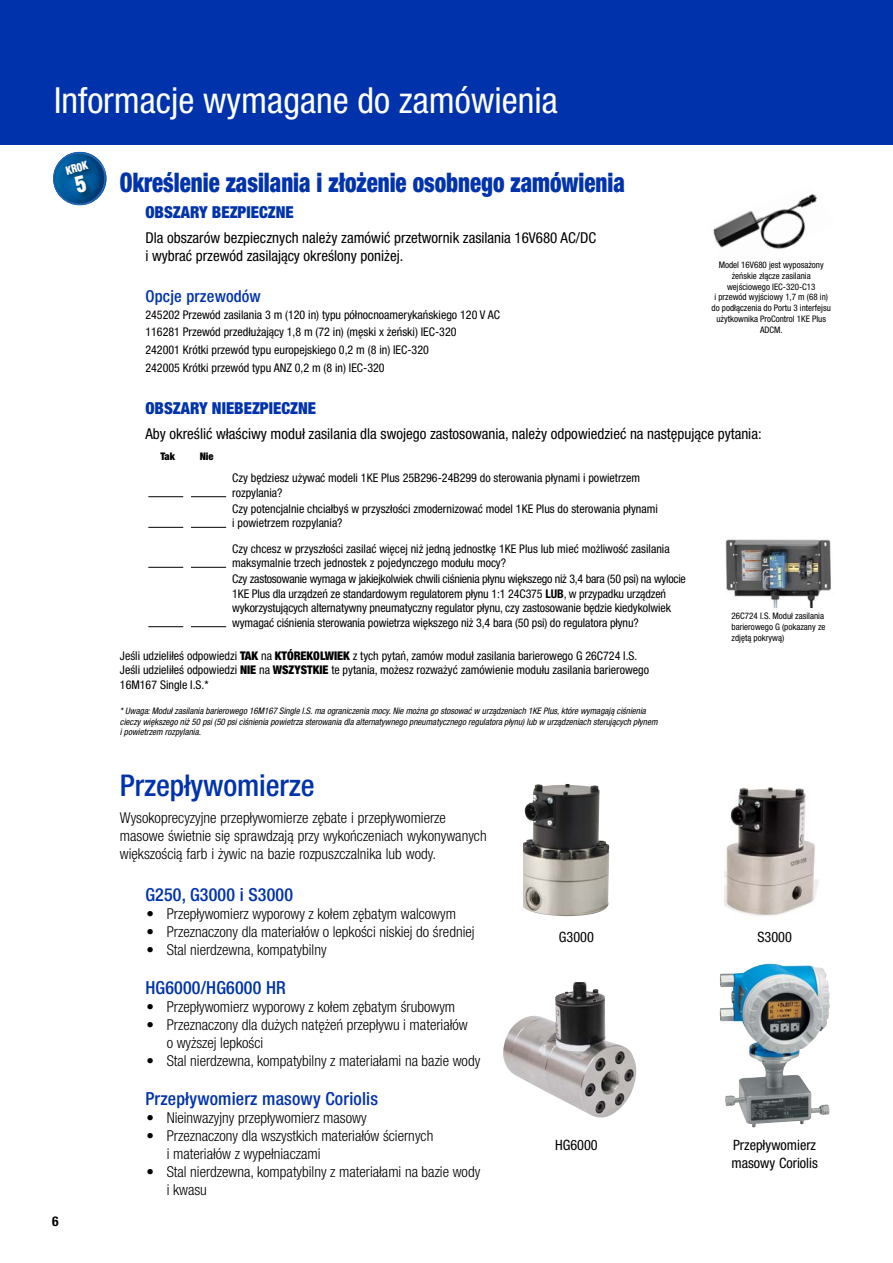
<style>
.page{position:relative;width:893px;height:1263px;background:#fff}
.page>*{position:absolute;margin:0;border:0;box-sizing:border-box;transform-origin:0 0}
.t1{font:condensed 36px "Helvetica Neue LTCE";color:#fff}
.t2{font:500 condensed 30px "Helvetica Neue LTCE";letter-spacing:-.005em;color:#0033ab}
.t3{font:900 condensed 27px "Helvetica Neue LTCE";color:#0033ab;scale:.85 1}
.t4{font:500 condensed 18px "Helvetica Neue LTCE";letter-spacing:.01em;color:#0033ab}
.t5{font:900 condensed 16.5px "Helvetica Neue LTCE";color:#0033ab}
.t6{font:500 condensed 16.5px "Helvetica Neue LTCE";letter-spacing:.01em;color:#0033ab}
.t7{font:300 condensed 15px/18px "Helvetica Neue LTCE";color:#000}
.t8{font:condensed 15px/18px "Helvetica Neue LTCE";color:#000}
.t9{font:condensed 14.25px/18px "Helvetica Neue LTCE";color:#000}
.t10{font:700 condensed 13.5px "Helvetica Neue LT Std";color:#000}
.t11{font:condensed 12px/14.4px "Helvetica Neue LTCE";color:#000}
.t12{font:900 condensed 11.7px "Helvetica Neue LTCE";color:#fff;scale:.85 1}
.t13{font:900 condensed 10.5px "Helvetica Neue LTCE";color:#000}
.t14{font:italic condensed 9px/10.8px "Helvetica Neue LTCE";color:#000}
.t15{font:condensed 9px/10.8px "Helvetica Neue LTCE";color:#000}
.s1{font-weight:700}
.s2{font-weight:900}
.s3{font-weight:400}
</style>
<div class="page">
<div style="left:0;top:0;width:893px;height:145px;background:#0033ab"></div>
<img style="left:523px;top:784px;width:86px;height:132px">
<img style="left:720px;top:964px;width:110px;height:163px">
<img style="left:725px;top:787px;width:94px;height:129px">
<img style="left:503px;top:982px;width:134px;height:136px">
<img style="left:713px;top:194px;width:104px;height:55px">
<img style="left:725px;top:539px;width:106px;height:69px">
<hr style="left:148px;top:496px;width:35px;height:1px;background:#000">
<hr style="left:191px;top:496px;width:35px;height:1px;background:#000">
<hr style="left:148px;top:527px;width:35px;height:1px;background:#000">
<hr style="left:191px;top:527px;width:35px;height:1px;background:#000">
<hr style="left:148px;top:567px;width:35px;height:1px;background:#000">
<hr style="left:191px;top:567px;width:35px;height:1px;background:#000">
<hr style="left:148px;top:626px;width:35px;height:1px;background:#000">
<hr style="left:191px;top:626px;width:35px;height:1px;background:#000">
<svg style="left:53px;top:151px;width:54px;height:55px"></svg>
<h1 class="t1" style="left:54px;top:79px;width:505px">Informacje wymagane do zamówienia</h1>
<p class="t12" style="left:64px;top:163px;width:28px;rotate:-14deg">KROK</p>
<p class="t10" style="left:52px;top:1213px;width:8px">6</p>
<h3 class="t3" style="left:120px;top:166px;width:595px">Określenie zasilania i złożenie osobnego zamówienia</h3>
<h3 class="t5" style="left:145px;top:202px;width:150px">OBSZARY BEZPIECZNE</h3>
<p class="t8" style="left:145px;top:229px;width:452px">Dla obszarów bezpiecznych należy zamówić przetwornik zasilania 16V680 AC/DC i wybrać przewód zasilający określony poniżej.</p>
<h3 class="t6" style="left:145px;top:286px;width:117px">Opcje przewodów</h3>
<p class="t11" style="left:145px;top:305px;width:356px;line-height:17.9px">245202 Przewód zasilania 3 m (120 in) typu północnoamerykańskiego 120 V AC 116281 Przewód przedłużający 1,8 m (72 in) (męski x żeński) IEC-320<br>242001 Krótki przewód typu europejskiego 0,2 m (8 in) IEC-320<br>242005 Krótki przewód typu ANZ 0,2 m (8 in) IEC-320</p>
<h3 class="t5" style="left:145px;top:398px;width:172px">OBSZARY NIEBEZPIECZNE</h3>
<p class="t8" style="left:145px;top:424px;width:618px">Aby określić właściwy moduł zasilania dla swojego zastosowania, należy odpowiedzieć na następujące pytania:</p>
<p class="t13" style="left:160px;top:450px;width:16px">Tak</p>
<p class="t13" style="left:200px;top:450px;width:15px">Nie</p>
<p class="t11" style="left:232px;top:471px;width:410px">Czy będziesz używać modeli 1KE Plus 25B296-24B299 do sterowania płynami i powietrzem rozpylania?</p>
<p class="t11" style="left:232px;top:501px;width:427px">Czy potencjalnie chciałbyś w przyszłości zmodernizować model 1KE Plus do sterowania płynami i powietrzem rozpylania?</p>
<p class="t11" style="left:232px;top:541px;width:439px">Czy chcesz w przyszłości zasilać więcej niż jedną jednostkę 1KE Plus lub mieć możliwość zasilania maksymalnie trzech jednostek z pojedynczego modułu mocy?</p>
<p class="t11" style="left:232px;top:572px;width:455px">Czy zastosowanie wymaga w jakiejkolwiek chwili ciśnienia płynu większego niż 3,4 bara (50 psi) na wylocie 1KE Plus dla urządzeń ze standardowym regulatorem płynu 1:1 24C375 <span class="s1">LUB</span>, w przypadku urządzeń wykorzystujących alternatywny pneumatyczny regulator płynu, czy zastosowanie będzie kiedykolwiek wymagać ciśnienia sterowania powietrza większego niż 3,4 bara (50 psi) do regulatora płynu?</p>
<p class="t11" style="left:120px;top:648px;width:531px">Jeśli udzieliłeś odpowiedzi <span class="s2">TAK</span> na <span class="s2">KTÓREKOLWIEK</span> z tych pytań, zamów moduł zasilania barierowego G 26C724 I.S.<br>Jeśli udzieliłeś odpowiedzi <span class="s2">NIE</span> na <span class="s2">WSZYSTKIE</span> te pytania, możesz rozważyć zamówienie modułu zasilania barierowego<br>16M167 Single I.S.*</p>
<p class="t14" style="left:120px;top:705px;width:539px">* Uwaga: Moduł zasilania barierowego 16M167 Single I.S. ma ograniczenia mocy. Nie można go stosować w urządzeniach 1KE Plus, które wymagają ciśnienia cieczy większego niż 50 psi (50 psi ciśnienia powietrza sterowania dla alternatywnego pneumatycznego regulatora płynu) lub w urządzeniach sterujących płynem i powietrzem rozpylania.</p>
<p class="t15" style="left:712px;top:259px;width:121px;text-align:center">Model 16V680 jest wyposażony żeńskie złącze zasilania wejściowego IEC-320-C13<br>i przewód wyjściowy 1,7 m (68 in) do podłączenia do Portu 3 interfejsu użytkownika ProControl 1KE Plus<br>ADCM.</p>
<p class="t15" style="left:732px;top:610px;width:95px">26C724 I.S. Moduł zasilania barierowego G (pokazany ze zdjętą pokrywą)</p>
<h2 class="t2" style="left:120px;top:768px;width:196px">Przepływomierze</h2>
<p class="t7" style="left:120px;top:809px;width:368px">Wysokoprecyzyjne przepływomierze zębate i przepływomierze masowe świetnie się sprawdzają przy wykończeniach wykonywanych większością farb i żywic na bazie rozpuszczalnika lub wody.</p>
<h3 class="t4" style="left:145px;top:884px;width:149px">G250, G3000 i S3000</h3>
<p class="t7" style="left:146px;top:905px;width:311px"><span class="s3">•</span> Przepływomierz wyporowy z kołem zębatym walcowym</p>
<p class="t7" style="left:146px;top:923px;width:330px"><span class="s3">•</span> Przeznaczony dla materiałów o lepkości niskiej do średniej</p>
<p class="t7" style="left:146px;top:941px;width:182px"><span class="s3">•</span> Stal nierdzewna, kompatybilny</p>
<h3 class="t4" style="left:145px;top:977px;width:142px">HG6000/HG6000 HR</h3>
<p class="t7" style="left:146px;top:998px;width:310px"><span class="s3">•</span> Przepływomierz wyporowy z kołem zębatym śrubowym</p>
<p class="t7" style="left:167px;top:1016px;width:303px;text-indent:-20px"><span class="s3">•</span> Przeznaczony dla dużych natężeń przepływu i materiałów o wyższej lepkości</p>
<p class="t7" style="left:146px;top:1052px;width:335px"><span class="s3">•</span> Stal nierdzewna, kompatybilny z materiałami na bazie wody</p>
<h3 class="t4" style="left:145px;top:1088px;width:234px">Przepływomierz masowy Coriolis</h3>
<p class="t7" style="left:146px;top:1109px;width:222px"><span class="s3">•</span> Nieinwazyjny przepływomierz masowy</p>
<p class="t7" style="left:167px;top:1127px;width:268px;text-indent:-20px"><span class="s3">•</span> Przeznaczony dla wszystkich materiałów ściernych i materiałów z wypełniaczami</p>
<p class="t7" style="left:167px;top:1163px;width:315px;text-indent:-20px"><span class="s3">•</span> Stal nierdzewna, kompatybilny z materiałami na bazie wody i kwasu</p>
<p class="t9" style="left:559px;top:928px;width:37px">G3000</p>
<p class="t9" style="left:757px;top:928px;width:36px">S3000</p>
<p class="t9" style="left:555px;top:1136px;width:44px">HG6000</p>
<p class="t9" style="left:731px;top:1136px;width:88px">Przepływomierz masowy Coriolis</p>
</div>
